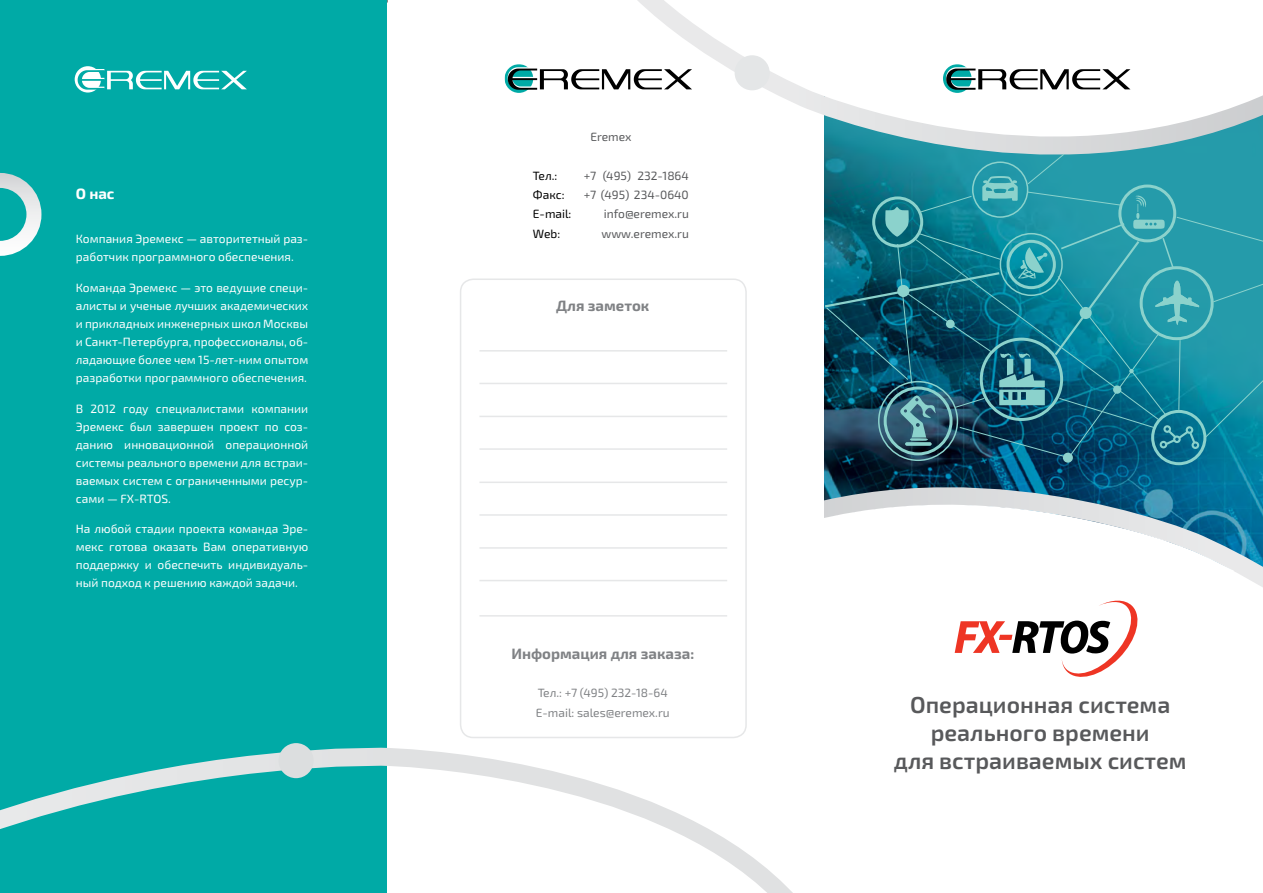
<style>
.page{position:relative;width:1263px;height:893px;background:#fff}
.page>*{position:absolute;margin:0;border:0;box-sizing:border-box;transform-origin:0 0}
.t1{font:600 23.1px/28.2px "Exo 2.0";color:#58595b;text-align:center}
.t2{font:700 15px "Exo 2.0";color:#808285}
.t3{font:700 15px "Exo 2.0";color:#fff}
.t4{font:12px/18px "Exo 2.0";color:#fff;text-align:justify}
.t5{font:12px "Exo 2.0";color:#58595b}
.t6{font:12px/19.2px "Exo 2.0";color:#808285}
.t7{font:12px "Exo 2.0";color:#000}
</style>
<div class="page">
<svg style="left:825px;top:459px;width:438px;height:128px;background:#165c7b"></svg>
<svg style="left:824px;top:493px;width:410px;height:108px"></svg>
<div style="left:0;top:0;width:387px;height:893px;background:#00aaa6"></div>
<svg style="left:0;top:172px;width:42px;height:84px"></svg>
<svg style="left:955px;top:601px;width:182px;height:76px"></svg>
<svg style="left:0;top:743px;width:793px;height:150px"></svg>
<div style="left:279px;top:743px;width:35px;height:35px;background:#dcdedf;border-radius:50%"></div>
<div style="left:454px;top:273px;width:299px;height:471px;border:3px solid #fff;border-radius:17px"></div>
<hr style="left:479px;top:350px;width:248px;height:2px;background:#e6e7e8">
<hr style="left:479px;top:615px;width:248px;height:2px;background:#e6e7e8">
<hr style="left:479px;top:482px;width:248px;height:1px;background:#e6e7e8">
<hr style="left:479px;top:416px;width:248px;height:1px;background:#e6e7e8">
<hr style="left:479px;top:547px;width:248px;height:2px;background:#e6e7e8">
<hr style="left:479px;top:383px;width:248px;height:1px;background:#e6e7e8">
<hr style="left:479px;top:514px;width:248px;height:2px;background:#e6e7e8">
<hr style="left:479px;top:448px;width:248px;height:2px;background:#e6e7e8">
<hr style="left:479px;top:580px;width:248px;height:1px;background:#e6e7e8">
<div style="left:460px;top:278px;width:287px;height:460px;border:2px solid #e6e7e8;border-radius:13px"></div>
<svg style="left:637px;top:0;width:626px;height:153px"></svg>
<svg style="left:75px;top:66px;width:26px;height:27px"></svg>
<svg style="left:77px;top:69px;width:170px;height:21px"></svg>
<div style="left:735px;top:55px;width:35px;height:35px;background:#e4e6e7;border-radius:50%"></div>
<svg style="left:943px;top:64px;width:28px;height:29px"></svg>
<svg style="left:946px;top:67px;width:184px;height:23px"></svg>
<svg style="left:505px;top:64px;width:28px;height:29px"></svg>
<svg style="left:508px;top:67px;width:184px;height:23px"></svg>
<div style="left:1151px;top:410px;width:55px;height:55px;border:3px solid #8bd2cc;border-radius:50%"></div>
<svg style="left:824px;top:153px;width:439px;height:306px;background:#1b7c8f"></svg>
<div style="left:897px;top:285px;width:12px;height:12px;background:#8bd2cc;border-radius:50%"></div>
<div style="left:1063px;top:453px;width:10px;height:10px;background:#8bd2cc;border-radius:50%"></div>
<div style="left:946px;top:320px;width:9px;height:8px;background:#8bd2cc;border-radius:50%"></div>
<p class="t3" style="left:76px;top:184px;width:40px">О нас</p>
<p class="t4" style="left:76px;top:230px;width:234px">Компания Эремекс — авторитетный раз&shy;работчик программного обеспечения.</p>
<p class="t4" style="left:76px;top:279px;width:234px">Команда Эремекс — это ведущие специ&shy;алисты и ученые лучших академических и прикладных инженерных школ Москвы и Санкт-Петербурга, профессионалы, об&shy;ладающие более чем 15-лет-ним опытом разработки программного обеспечения.</p>
<p class="t4" style="left:76px;top:400px;width:234px">В 2012 году специалистами компании Эремекс был завершен проект по соз&shy;данию инновационной операционной системы реального времени для встраи&shy;ваемых систем с ограниченными ресур&shy;сами — FX-RTOS.</p>
<p class="t4" style="left:76px;top:520px;width:234px">На любой стадии проекта команда Эре&shy;мекс готова оказать Вам оперативную поддержку и обеспечить индивидуаль&shy;ный подход к решению каждой задачи.</p>
<p class="t5" style="left:590px;top:130px;width:43px">Eremex</p>
<p class="t7" style="left:533px;top:169px;width:26px">Тел.:</p>
<p class="t5" style="left:584px;top:169px;width:106px">+7 (495) 232-1864</p>
<p class="t7" style="left:533px;top:188px;width:33px">Факс:</p>
<p class="t5" style="left:584px;top:188px;width:106px">+7 (495) 234-0640</p>
<p class="t7" style="left:533px;top:207px;width:40px">E-mail:</p>
<p class="t5" style="left:604px;top:207px;width:87px">info@eremex.ru</p>
<p class="t7" style="left:533px;top:226px;width:29px">Web:</p>
<p class="t5" style="left:601px;top:226px;width:89px">www.eremex.ru</p>
<p class="t2" style="left:556px;top:297px;width:95px">Для заметок</p>
<p class="t2" style="left:511px;top:645px;width:184px">Информация для заказа:</p>
<p class="t6" style="left:536px;top:684px;width:135px">Тел.: +7 (495) 232-18-64<br>E-mail: sales@eremex.ru</p>
<h1 class="t1" style="left:894px;top:691px;width:294px">Операционная система реального времени<br>для встраиваемых систем</h1>
</div>
